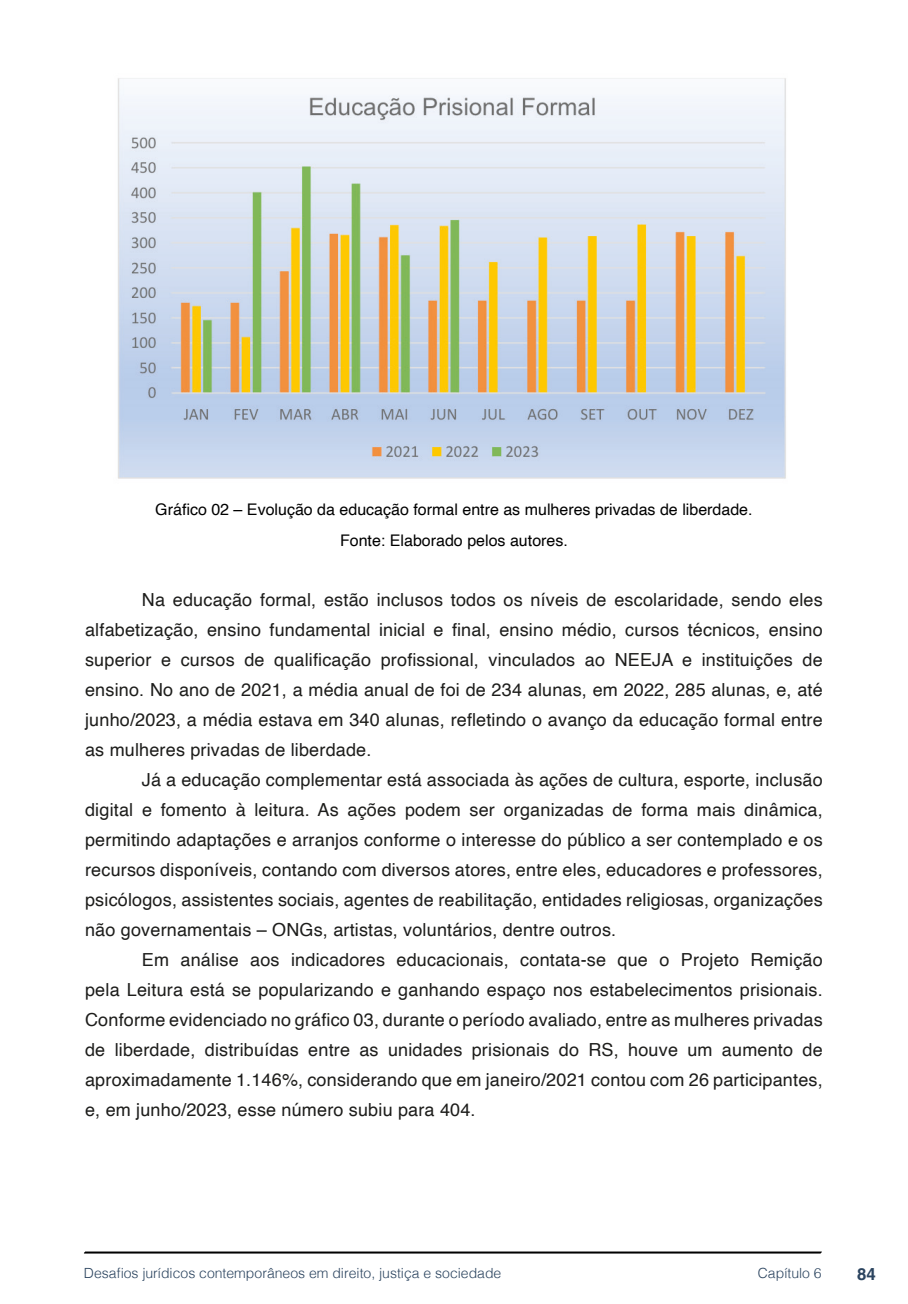
<style>
.page{position:relative;width:908px;height:1304px;background:#fff}
.page>*{position:absolute;margin:0;border:0;box-sizing:border-box;transform-origin:0 0}
.txt{font:18px/30px "Helvetica";letter-spacing:.01em;color:#1d1d1b;text-align:justify}
.t1{font:700 16.8px "Helvetica";color:#2b445f}
.imagens_graf_tab{font:16px "Helvetica";color:#000}
.t2{font:300 14px "Helvetica";color:#2b445f}
</style>
<div class="page">
<svg style="left:84px;top:1251px;width:737px;height:3px;background:#515151"></svg>
<img style="left:118px;top:78px;width:668px;height:401px">
<p class="imagens_graf_tab" style="left:155px;top:497px;width:598px">Gráfico 02 – Evolução da educação formal entre as mulheres privadas de liberdade.</p>
<p class="imagens_graf_tab" style="left:340px;top:528px;width:229px">Fonte: Elaborado pelos autores.</p>
<p class="txt" style="left:85px;top:585px;width:738px;text-indent:57px">Na educação formal, estão inclusos todos os níveis de escolaridade, sendo eles alfabetização, ensino fundamental inicial e final, ensino médio, cursos técnicos, ensino superior e cursos de qualificação profissional, vinculados ao NEEJA e instituições de ensino. No ano de 2021, a média anual de foi de 234 alunas, em 2022, 285 alunas, e, até junho/2023, a média estava em 340 alunas, refletindo o avanço da educação formal entre as mulheres privadas de liberdade.</p>
<p class="txt" style="left:85px;top:765px;width:738px;text-indent:57px">Já a educação complementar está associada às ações de cultura, esporte, inclusão digital e fomento à leitura. As ações podem ser organizadas de forma mais dinâmica, permitindo adaptações e arranjos conforme o interesse do público a ser contemplado e os recursos disponíveis, contando com diversos atores, entre eles, educadores e professores, psicólogos, assistentes sociais, agentes de reabilitação, entidades religiosas, organizações não governamentais – ONGs, artistas, voluntários, dentre outros.</p>
<p class="txt" style="left:85px;top:945px;width:738px;text-indent:57px">Em análise aos indicadores educacionais, contata-se que o Projeto Remição pela Leitura está se popularizando e ganhando espaço nos estabelecimentos prisionais.<br>Conforme evidenciado no gráfico 03, durante o período avaliado, entre as mulheres privadas de liberdade, distribuídas entre as unidades prisionais do RS, houve um aumento de aproximadamente 1.146%, considerando que em janeiro/2021 contou com 26 participantes, e, em junho/2023, esse número subiu para 404.</p>
<p class="t2" style="left:84px;top:1261px;width:419px">Desafios jurídicos contemporâneos em direito, justiça e sociedade</p>
<p class="t2" style="left:757px;top:1261px;width:65px">Capítulo 6</p>
<p class="t1" style="left:856px;top:1264px;width:20px">84</p>
</div>
